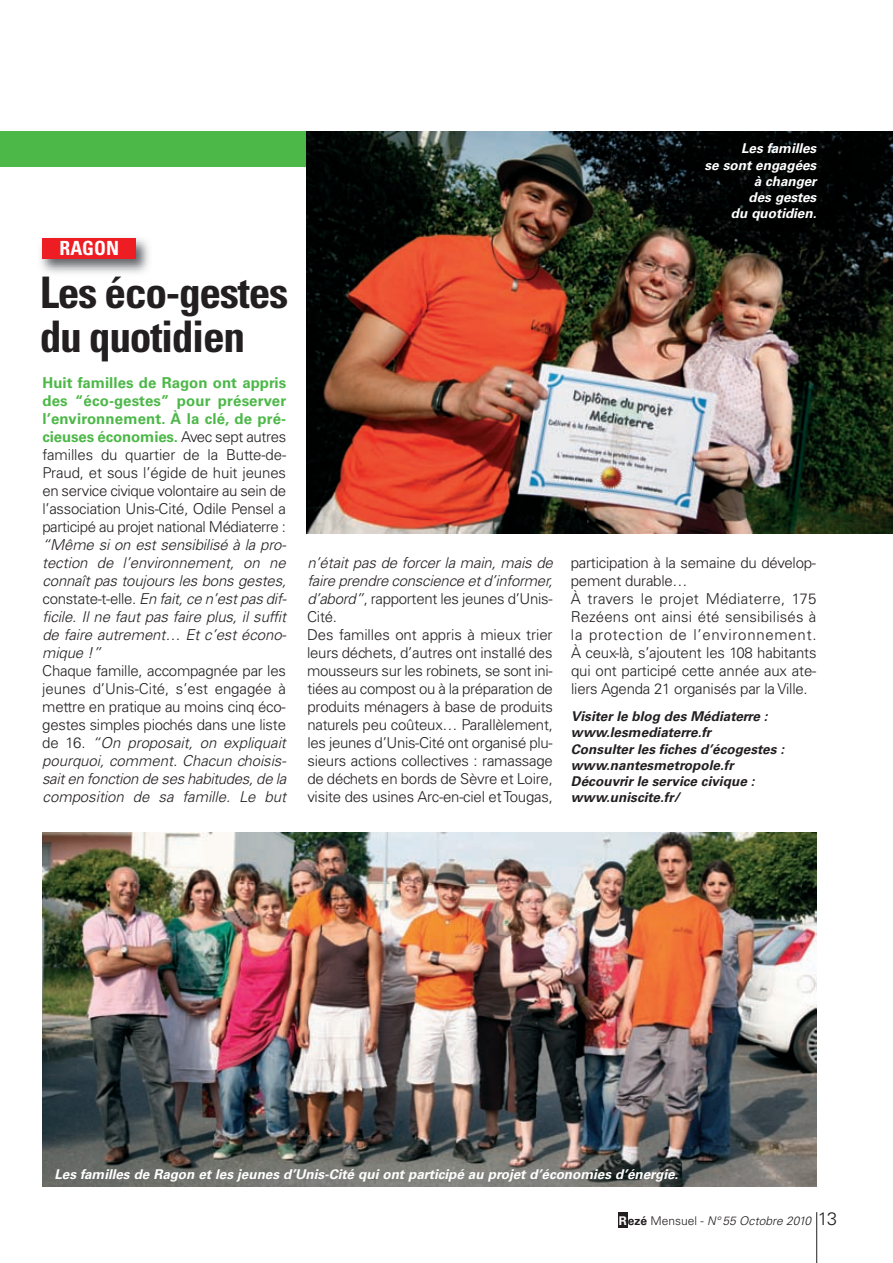
<style>
.page{position:relative;width:893px;height:1263px;background:#fff}
.page>*{position:absolute;margin:0;border:0;box-sizing:border-box;transform-origin:0 0}
.t1{font:700 condensed 43.5px/43.5px "Univers";letter-spacing:-.03em;color:#231f20}
.t2{font:700 condensed 19.5px "Univers";color:#fff}
.t3{font:300 15px/18px "Univers";letter-spacing:-.015em;color:#231f20;text-align:justify}
.t4{font:italic 300 15px/18px "Univers";letter-spacing:-.01em;color:#231f20;text-align:justify}
.t5{font:italic 700 13.5px/16.2px "Univers";letter-spacing:.005em;color:#231f20}
.t6{font:italic 700 13.5px/16.2px "Univers";color:#fff;text-align:right}
.t7{font:italic 300 12px "Univers";letter-spacing:.005em;color:#231f20}
.s1{font-weight:700;color:#4cb848}
.s2{font-style:normal}
.s3{font-style:italic}
.s4{font-weight:700;font-style:normal;color:#fff}
.s5{font-weight:700;font-style:normal}
.s6{font-style:normal;font-size:18px}
</style>
<div class="page">
<img style="left:43px;top:833px;width:773px;height:353px">
<hr style="left:816px;top:1212px;width:1px;height:51px;background:#231f20">
<div style="left:618px;top:1212px;width:10px;height:15px;background:#231f20"></div>
<div style="left:0;top:132px;width:816px;height:35px;background:#4cb848"></div>
<img style="left:40px;top:238px;width:109px;height:35px">
<div style="left:43px;top:238px;width:93px;height:20px;background:#ee1d23"></div>
<img style="left:307px;top:131px;width:586px;height:402px">
<h2 class="t2" style="left:60px;top:241px;width:61px">RAGON</h2>
<h1 class="t1" style="left:40px;top:275px;width:250px">Les éco-gestes du quotidien</h1>
<p class="t3" style="left:42px;top:375px;width:245px"><span class="s1">Huit familles de Ragon ont appris des “éco-gestes” pour préserver l’environnement. À la clé, de pré&shy;cieuses économies.</span> Avec sept autres familles du quartier de la Butte-de-Praud, et sous l’égide de huit jeunes en service civique volontaire au sein de l’association Unis-Cité, Odile Pensel a participé au projet national Médiaterre :</p>
<p class="t4" style="left:42px;top:537px;width:246px">“Même si on est sensibilisé à la pro&shy;tection de l’environnement, on ne connaît pas toujours les bons gestes, <span class="s2">constate-t-elle.</span> En fait, ce n’est pas dif&shy;ficile. Il ne faut pas faire plus, il suffit de faire autrement… Et c’est écono&shy;mique !”</p>
<p class="t3" style="left:42px;top:663px;width:246px">Chaque famille, accompagnée par les jeunes d’Unis-Cité, s’est engagée à mettre en pratique au moins cinq éco&shy;gestes simples piochés dans une liste de 16. <span class="s3">“On proposait, on expliquait pourquoi, comment. Chacun choisis&shy;sait en fonction de ses habitudes, de la composition de sa famille. Le but</span></p>
<p class="t6" style="left:704px;top:142px;width:113px">Les familles<br>se sont engagées à changer<br>des gestes<br>du quotidien.</p>
<p class="t3" style="left:307px;top:555px;width:247px;text-align:left"><span class="s3">n’était pas de forcer la main, mais de faire prendre conscience et d’informer, d’abord”</span>, rapportent les jeunes d’Unis-Cité.<br>Des familles ont appris à mieux trier leurs déchets, d’autres ont installé des mousseurs sur les robinets, se sont ini&shy;tiées au compost ou à la préparation de produits ménagers à base de produits naturels peu coûteux… Parallèlement, les jeunes d’Unis-Cité ont organisé plu&shy;sieurs actions collectives : ramassage de déchets en bords de Sèvre et Loire, visite des usines Arc-en-ciel et Tougas,</p>
<p class="t3" style="left:571px;top:555px;width:247px;text-align:left">participation à la semaine du dévelop&shy;pement durable…<br>À travers le projet Médiaterre, 175<br>Rezéens ont ainsi été sensibilisés à la protection de l’environnement.<br>À ceux-là, s’ajoutent les 108 habitants qui ont participé cette année aux ate&shy;liers Agenda 21 organisés par la Ville.</p>
<p class="t5" style="left:571px;top:709px;width:215px">Visiter le blog des Médiaterre : www.lesmediaterre.fr<br>Consulter les fiches d’écogestes : www.nantesmetropole.fr<br>Découvrir le service civique : www.uniscite.fr/</p>
<p class="t6" style="left:54px;top:1167px;width:625px">Les familles de Ragon et les jeunes d’Unis-Cité qui ont participé au projet d’économies d’énergie.</p>
<p class="t7" style="left:619px;top:1217px;width:220px"><span class="s4">R</span><span class="s5">ezé</span> <span class="s2">Mensuel -</span> N° 55 Octobre 2010 <span class="s6">13</span></p>
</div>
